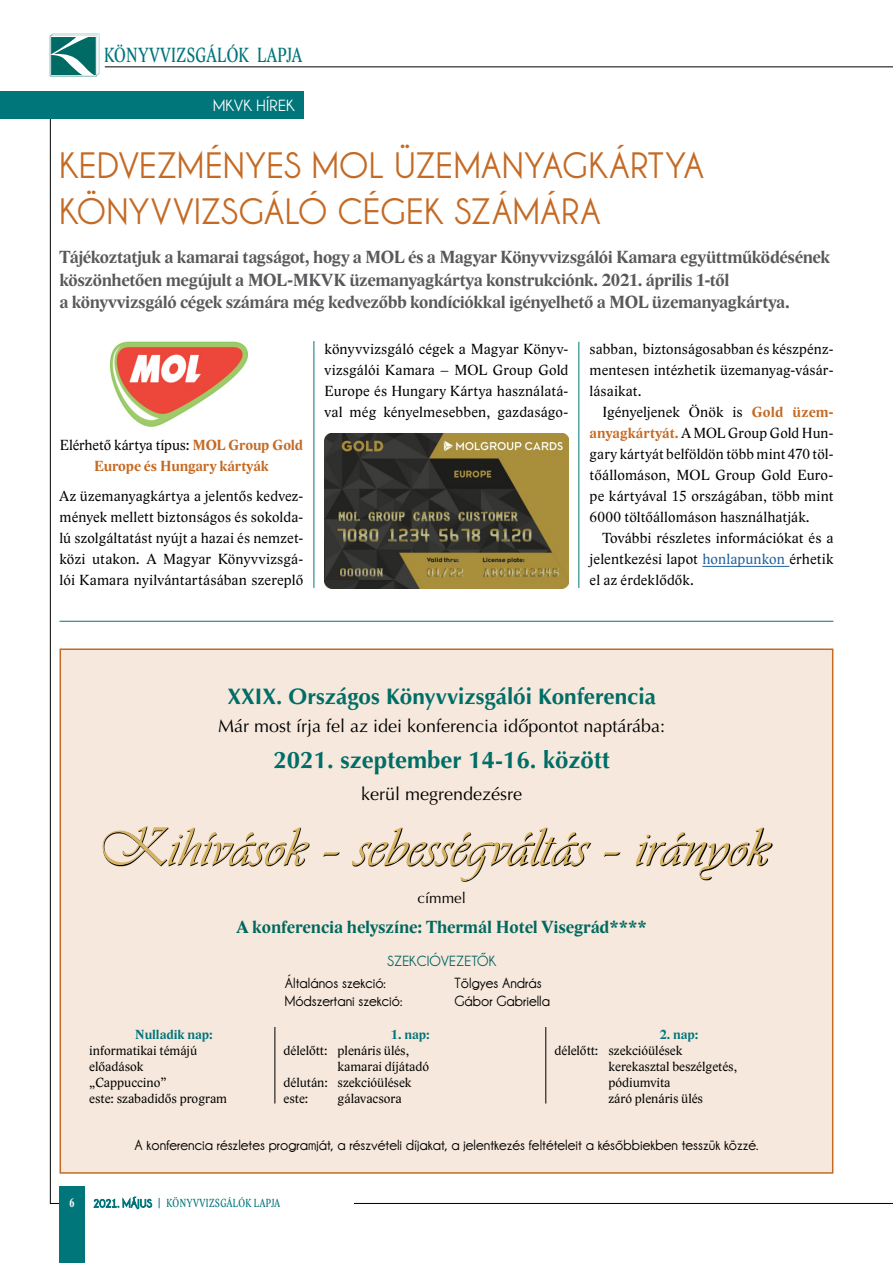
<style>
.page{position:relative;width:893px;height:1263px;background:#fff}
.page>*{position:absolute;margin:0;border:0;box-sizing:border-box;transform-origin:0 0}
.t1{font:56.85px "Vivaldii";letter-spacing:.01em;color:#d6b363}
.t2{font:700 37.5px/46.5px "Champagne&Limousines";letter-spacing:.01em;color:#c46a24}
.t3{font:700 24px "Optima CE";color:#006d66}
.t4{font:700 22.5px "Optima CE";color:#006d66}
.t5{font:21px "Lido STF Condensed";letter-spacing:.02em;color:#00757a;scale:.9 1}
.t6{font:700 18px/22.5px "Lido STF";letter-spacing:-.015em;color:#58595b}
.t7{font:18px "Optima CE";color:#000}
.t8{font:700 18px "Lido STF";color:#00685e}
.t9{font:700 16.5px "Champagne&Limousines";letter-spacing:.015em;color:#fff;scale:1.05 1}
.t10{font:15px/21px "Lido STF";letter-spacing:.01em;color:#000;text-align:justify}
.t11{font:700 15px "Champagne&Limousines";color:#000}
.t12{font:700 15px/21px "Lido STF";letter-spacing:-.005em;color:#c46a24;text-align:center}
.t13{font:700 15px "Champagne&Limousines";color:#006361}
.t14{font:15px "Optima CE";color:#000}
.t15{font:13.5px/16.2px "Lido STF";color:#000}
.t16{font:700 13.5px "Lido STF";color:#00757a}
.t17{font:700 12.75px "Lido STF Condensed";color:#fff;scale:.9 1}
.t18{font:12px "Lido STF Condensed";letter-spacing:.035em;color:#00757a;scale:.9 1}
.s1{font-weight:400;color:#000}
.s2{font-weight:700;color:#c46a24}
.s3{color:#215e9e}
.s4{font-family:"Champagne&Limousines";font-weight:700;font-size:11.55px}
</style>
<div class="page">
<hr style="left:50px;top:1203px;width:843px;height:1px;background:#000">
<hr style="left:105px;top:66px;width:788px;height:1px;background:#000">
<hr style="left:50px;top:119px;width:1px;height:1084px;background:#000">
<svg style="left:50px;top:34px;width:49px;height:42px"></svg>
<div style="left:60px;top:1187px;width:25px;height:76px;background:#00757a"></div>
<div style="left:85px;top:1198px;width:269px;height:9px;background:#fff"></div>
<svg style="left:94px;top:1197px;width:58px;height:12px"></svg>
<div style="left:0;top:91px;width:303px;height:28px;background:#00757a"></div>
<hr style="left:60px;top:621px;width:773px;height:1px;background:#00757a">
<hr style="left:702px;top:566px;width:87px;height:1px;background:#215e9e">
<hr style="left:314px;top:341px;width:1px;height:247px;background:#00757a">
<hr style="left:578px;top:342px;width:1px;height:246px;background:#00757a">
<img style="left:111px;top:341px;width:137px;height:86px">
<img style="left:325px;top:434px;width:243px;height:154px">
<div style="left:60px;top:648px;width:773px;height:526px;background:#f6e8dc;border:2px solid #c36b25"></div>
<hr style="left:546px;top:1027px;width:1px;height:76px;background:#000">
<hr style="left:275px;top:1027px;width:1px;height:76px;background:#000">
<svg style="left:103px;top:826px;width:670px;height:56px"></svg>
<h3 class="t5" style="left:104px;top:42px;width:221px">KÖNYVVIZSGÁLÓK LAPJA</h3>
<p class="t9" style="left:213px;top:96px;width:79px">MKVK HÍREK</p>
<h2 class="t2" style="left:60px;top:142px;width:646px">KEDVEZMÉNYES MOL ÜZEMANYAGKÁRTYA<br>KÖNYVVIZSGÁLÓ CÉGEK SZÁMÁRA</h2>
<p class="t6" style="left:60px;top:246px;width:772px">Tájékoztatjuk a kamarai tagságot, hogy a MOL és a Magyar Könyvvizsgálói Kamara együttműködésének köszönhetően megújult a MOL-MKVK üzemanyagkártya konstrukciónk. 2021. április 1-től<br>a könyvvizsgáló cégek számára még kedvezőbb kondíciókkal igényelhető a MOL üzemanyagkártya.</p>
<p class="t12" style="left:60px;top:435px;width:245px"><span class="s1">Elérhető kártya típus:</span> MOL Group Gold<br>Europe és Hungary kártyák</p>
<p class="t10" style="left:60px;top:486px;width:245px">Az üzemanyagkártya a jelentős kedvez&shy;mények mellett biztonságos és sokolda&shy;lú szolgáltatást nyújt a hazai és nemzet&shy;közi utakon. A Magyar Könyvvizsgá&shy;lói Kamara nyilvántartásában szereplő</p>
<p class="t10" style="left:325px;top:339px;width:245px">könyvvizsgáló cégek a Magyar Könyv&shy;vizsgálói Kamara – MOL Group Gold Europe és Hungary Kártya használatá&shy;val még kényelmesebben, gazdaságo-</p>
<p class="t10" style="left:590px;top:339px;width:245px">sabban, biztonságosabban és készpénz&shy;mentesen intézhetik üzemanyag-vásár&shy;lásaikat.</p>
<p class="t10" style="left:590px;top:402px;width:245px;text-indent:13px">Igényeljenek Önök is <span class="s2">Gold üzem&shy;anyagkártyát.</span> A MOL Group Gold Hun&shy;gary kártyát belföldön több mint 470 töl&shy;tőállomáson, MOL Group Gold Euro&shy;pe kártyával 15 országában, több mint 6000 töltőállomáson használhatják.</p>
<p class="t10" style="left:590px;top:528px;width:245px;text-indent:13px">További részletes információkat és a jelentkezési lapot <span class="s3">honlapunkon</span> érhetik el az érdeklődők.</p>
<h3 class="t4" style="left:227px;top:683px;width:430px">XXIX. Országos Könyvvizsgálói Konferencia</h3>
<p class="t7" style="left:218px;top:715px;width:448px">Már most írja fel az idei konferencia időpontot naptárába:</p>
<h3 class="t3" style="left:274px;top:746px;width:338px">2021. szeptember 14-16. között</h3>
<p class="t7" style="left:361px;top:783px;width:163px">kerül megrendezésre</p>
<h1 class="t1" style="left:96px;top:814px;width:673px">Kihívások – sebességváltás – irányok</h1>
<p class="t14" style="left:418px;top:888px;width:50px">címmel</p>
<p class="t8" style="left:236px;top:916px;width:412px">A konferencia helyszíne: Thermál Hotel Visegrád****</p>
<p class="t13" style="left:387px;top:952px;width:111px">SZEKCIÓVEZETŐK</p>
<p class="t11" style="left:285px;top:974px;width:102px">Általános szekció:</p>
<p class="t11" style="left:455px;top:974px;width:89px">Tölgyes András</p>
<p class="t11" style="left:285px;top:992px;width:119px">Módszertani szekció:</p>
<p class="t11" style="left:455px;top:992px;width:97px">Gábor Gabriella</p>
<p class="t16" style="left:135px;top:1026px;width:80px">Nulladik nap:</p>
<p class="t15" style="left:89px;top:1042px;width:139px">informatikai témájú előadások<br>„Cappuccino”<br>este: szabadidős program</p>
<p class="t16" style="left:660px;top:1026px;width:40px">2. nap:</p>
<p class="t15" style="left:608px;top:1042px;width:130px;text-indent:-54px">délelőtt: szekcióülések kerekasztal beszélgetés, pódiumvita<br>záró plenáris ülés</p>
<p class="t11" style="left:135px;top:1136px;width:625px">A konferencia részletes programját, a részvételi díjakat, a jelentkezés feltételeit a későbbiekben tesszük közzé.</p>
<p class="t16" style="left:391px;top:1026px;width:40px">1. nap:</p>
<p class="t15" style="left:284px;top:1042px;width:127px">délelőtt: plenáris ülés,</p>
<p class="t15" style="left:338px;top:1058px;width:93px">kamarai díjátadó</p>
<p class="t15" style="left:284px;top:1075px;width:129px">délután: szekcióülések</p>
<p class="t15" style="left:284px;top:1091px;width:26px">este:</p>
<p class="t15" style="left:338px;top:1091px;width:66px">gálavacsora</p>
<p class="t17" style="left:70px;top:1195px;width:7px">6</p>
<p class="t18" style="left:93px;top:1196px;width:209px"><span class="s4">2021. MÁJUS</span> | KÖNYVVIZSGÁLÓK LAPJA</p>
</div>
